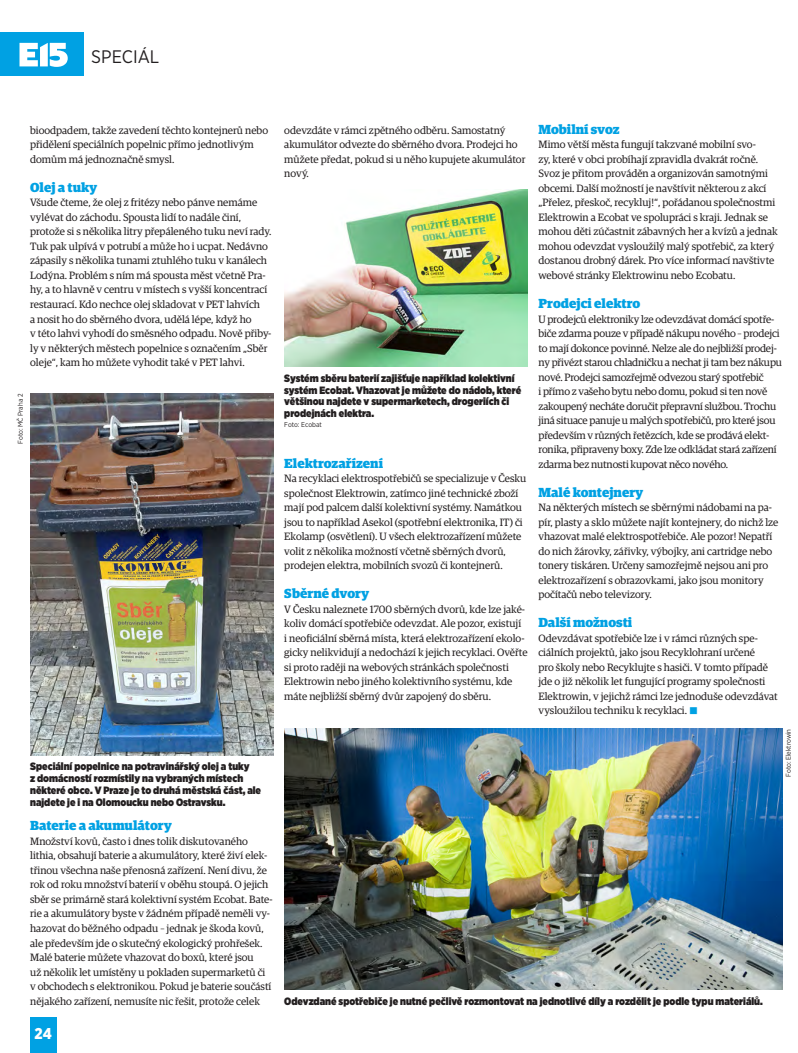
<style>
.page{position:relative;width:798px;height:1053px;background:#fff}
.page>*{position:absolute;margin:0;border:0;box-sizing:border-box;transform-origin:0 0}
.t1{font:18.12px "Gotham Narrow";color:#231f20}
.t2{font:900 15.62px "Gotham Narrow";color:#fff;scale:.96 1}
.t3{font:900 13.12px "Guardian Egyp";color:#00a1e3}
.t4{font:10.62px/14.5px "Guardian Egyp";color:#231f20}
.t5{font:900 10.62px/11.9px "Gotham Narrow";color:#231f20;scale:.96 1}
.t6{font:6.88px "Gotham Narrow";color:#231f20}
.s1{color:#00a1e3}
</style>
<div class="page">
<img style="left:284px;top:189px;width:243px;height:177px">
<img style="left:284px;top:728px;width:497px;height:261px">
<img style="left:30px;top:393px;width:243px;height:362px">
<div style="left:0;top:32px;width:84px;height:44px;background:#00a1e3"></div>
<svg style="left:19px;top:43px;width:49px;height:24px"></svg>
<div style="left:30px;top:1017px;width:26px;height:35px;background:#00a1e3"></div>
<h1 class="t1" style="left:91px;top:45px;width:69px">SPECIÁL</h1>
<p class="t4" style="left:30px;top:122px;width:239px">bioodpadem, takže zavedení těchto kontejnerů nebo přidělení speciálních popelnic přímo jednotlivým domům má jednoznačně smysl.</p>
<p class="t3" style="left:30px;top:177px;width:69px">Olej a tuky</p>
<p class="t4" style="left:30px;top:195px;width:243px">Všude čteme, že olej z fritézy nebo pánve nemáme vylévat do záchodu. Spousta lidí to nadále činí, protože si s několika litry přepáleného tuku neví rady.<br>Tuk pak ulpívá v potrubí a může ho i ucpat. Nedávno zápasily s několika tunami ztuhlého tuku v kanálech Lodýna. Problém s ním má spousta měst včetně Pra&shy;hy, a to hlavně v centru v místech s vyšší koncentrací restaurací. Kdo nechce olej skladovat v PET lahvích<br>a nosit ho do sběrného dvora, udělá lépe, když ho<br>v této lahvi vyhodí do směsného odpadu. Nově přiby&shy;ly v některých městech popelnice s označením „Sběr oleje“, kam ho můžete vyhodit také v PET lahvi.</p>
<p class="t6" style="left:16px;top:444px;width:52px;rotate:-90deg">Foto: MČ Praha 2</p>
<p class="t5" style="left:30px;top:760px;width:242px">Speciální popelnice na potravinářský olej a tuky<br>z domácností rozmístily na vybraných místech některé obce. V Praze je to druhá městská část, ale najdete je i na Olomoucku nebo Ostravsku.</p>
<p class="t3" style="left:30px;top:815px;width:143px">Baterie a akumulátory</p>
<p class="t4" style="left:30px;top:833px;width:244px">Množství kovů, často i dnes tolik diskutovaného lithia, obsahují baterie a akumulátory, které živí elek&shy;třinou všechna naše přenosná zařízení. Není divu, že rok od roku množství baterií v oběhu stoupá. O jejich sběr se primárně stará kolektivní systém Ecobat. Bate&shy;rie a akumulátory byste v žádném případě neměli vy&shy;hazovat do běžného odpadu – jednak je škoda kovů, ale především jde o skutečný ekologický prohřešek.<br>Malé baterie můžete vhazovat do boxů, které jsou<br>už několik let umístěny u pokladen supermarketů či v obchodech s elektronikou. Pokud je baterie součástí nějakého zařízení, nemusíte nic řešit, protože celek</p>
<h2 class="t2" style="left:35px;top:1022px;width:20px">24</h2>
<p class="t4" style="left:284px;top:122px;width:242px">odevzdáte v rámci zpětného odběru. Samostatný akumulátor odvezte do sběrného dvora. Prodejci ho můžete předat, pokud si u něho kupujete akumulátor nový.</p>
<p class="t5" style="left:284px;top:372px;width:248px">Systém sběru baterií zajišťuje například kolektivní systém Ecobat. Vhazovat je můžete do nádob, které většinou najdete v supermarketech, drogeriích či prodejnách elektra.</p>
<p class="t6" style="left:284px;top:420px;width:39px">Foto: Ecobat</p>
<p class="t3" style="left:284px;top:452px;width:100px">Elektrozařízení</p>
<p class="t4" style="left:284px;top:470px;width:243px">Na recyklaci elektrospotřebičů se specializuje v Česku společnost Elektrowin, zatímco jiné technické zboží mají pod palcem další kolektivní systémy. Namátkou jsou to například Asekol (spotřební elektronika, IT) či Ekolamp (osvětlení). U všech elektrozařízení můžete volit z několika možností včetně sběrných dvorů, prodejen elektra, mobilních svozů či kontejnerů.</p>
<p class="t3" style="left:284px;top:583px;width:86px">Sběrné dvory</p>
<p class="t4" style="left:284px;top:601px;width:245px">V Česku naleznete 1700 sběrných dvorů, kde lze jaké&shy;koliv domácí spotřebiče odevzdat. Ale pozor, existují<br>i neoficiální sběrná místa, která elektrozařízení ekolo&shy;gicky nelikvidují a nedochází k jejich recyklaci. Ověřte si proto raději na webových stránkách společnosti Elektrowin nebo jiného kolektivního systému, kde máte nejbližší sběrný dvůr zapojený do sběru.</p>
<p class="t3" style="left:538px;top:119px;width:83px">Mobilní svoz</p>
<p class="t4" style="left:538px;top:137px;width:241px">Mimo větší města fungují takzvané mobilní svo-<br>zy, které v obci probíhají zpravidla dvakrát ročně.<br>Svoz je přitom prováděn a organizován samotnými obcemi. Další možností je navštívit některou z akcí „Přelez, přeskoč, recykluj!“, pořádanou společnostmi Elektrowin a Ecobat ve spolupráci s kraji. Jednak se mohou děti zúčastnit zábavných her a kvízů a jednak mohou odevzdat vysloužilý malý spotřebič, za který dostanou drobný dárek. Pro více informací navštivte webové stránky Elektrowinu nebo Ecobatu.</p>
<p class="t3" style="left:538px;top:293px;width:103px">Prodejci elektro</p>
<p class="t4" style="left:538px;top:311px;width:245px">U prodejců elektroniky lze odevzdávat domácí spotře&shy;biče zdarma pouze v případě nákupu nového – prodejci to mají dokonce povinné. Nelze ale do nejbližší prodej&shy;ny přivézt starou chladničku a nechat ji tam bez nákupu nové. Prodejci samozřejmě odvezou starý spotřebič<br>i přímo z vašeho bytu nebo domu, pokud si ten nově zakoupený necháte doručit přepravní službou. Trochu jiná situace panuje u malých spotřebičů, pro které jsou především v různých řetězcích, kde se prodává elekt&shy;ronika, připraveny boxy. Zde lze odkládat stará zařízení zdarma bez nutnosti kupovat něco nového.</p>
<p class="t3" style="left:538px;top:481px;width:106px">Malé kontejnery</p>
<p class="t4" style="left:538px;top:499px;width:241px">Na některých místech se sběrnými nádobami na pa&shy;pír, plasty a sklo můžete najít kontejnery, do nichž lze vhazovat malé elektrospotřebiče. Ale pozor! Nepatří do nich žárovky, zářivky, výbojky, ani cartridge nebo tonery tiskáren. Určeny samozřejmě nejsou ani pro elektrozařízení s obrazovkami, jako jsou monitory počítačů nebo televizory.</p>
<p class="t3" style="left:538px;top:612px;width:95px">Další možnosti</p>
<p class="t4" style="left:538px;top:630px;width:241px">Odevzdávat spotřebiče lze i v rámci různých spe&shy;ciálních projektů, jako jsou Recyklohraní určené<br>pro školy nebo Recyklujte s hasiči. V tomto případě jde o již několik let fungující programy společnosti Elektrowin, v jejichž rámci lze jednoduše odevzdávat vysloužilou techniku k recyklaci. <span class="s1">■</span></p>
<p class="t6" style="left:783px;top:777px;width:50px;rotate:-90deg">Foto: Elektrowin</p>
<p class="t5" style="left:284px;top:994px;width:499px">Odevzdané spotřebiče je nutné pečlivě rozmontovat na jednotlivé díly a rozdělit je podle typu materiálů.</p>
</div>
